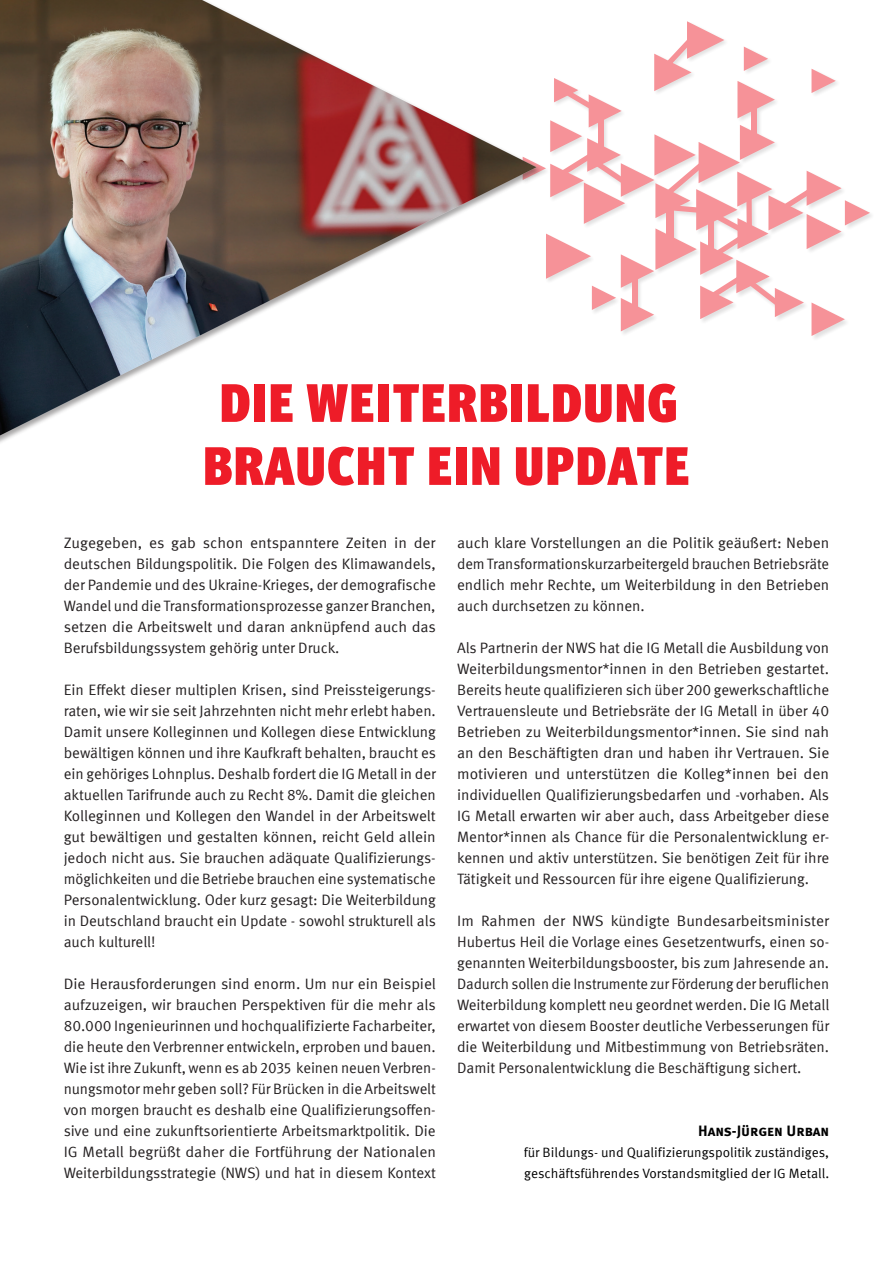
<style>
.page{position:relative;width:893px;height:1263px;background:#fff}
.page>*{position:absolute;margin:0;border:0;box-sizing:border-box;transform-origin:0 0}
.t1{font:900 condensed 54px/63px "Meta Head IGM";letter-spacing:.04em;color:#ee1c28;text-align:center}
.t2{font:15px/21px "Meta IGM";letter-spacing:-.005em;color:#231f20;text-align:justify}
.t3{font:15px "Meta Bold LF Caps";color:#000}
.t4{font:13.5px/21px "Meta IGM";color:#000}
</style>
<div class="page">
<svg style="left:543px;top:21px;width:327px;height:315px"></svg>
<img style="left:0;top:0;width:536px;height:435px">
<h1 class="t1" style="left:204px;top:368px;width:487px">DIE WEITERBILDUNG<br>BRAUCHT EIN UPDATE</h1>
<p class="t2" style="left:64px;top:531px;width:374px">Zugegeben, es gab schon entspanntere Zeiten in der deutschen Bildungspolitik. Die Folgen des Klimawandels, der Pandemie und des Ukraine-Krieges, der demografische Wandel und die Transformationsprozesse ganzer Branchen, setzen die Arbeitswelt und daran anknüpfend auch das Berufsbildungssystem gehörig unter Druck.</p>
<p class="t2" style="left:64px;top:678px;width:374px">Ein Effekt dieser multiplen Krisen, sind Preissteigerungs&shy;raten, wie wir sie seit Jahrzehnten nicht mehr erlebt haben.<br>Damit unsere Kolleginnen und Kollegen diese Entwicklung bewältigen können und ihre Kaufkraft behalten, braucht es ein gehöriges Lohnplus. Deshalb fordert die IG Metall in der aktuellen Tarifrunde auch zu Recht 8%. Damit die gleichen Kolleginnen und Kollegen den Wandel in der Arbeitswelt gut bewältigen und gestalten können, reicht Geld allein jedoch nicht aus. Sie brauchen adäquate Qualifizierungs&shy;möglichkeiten und die Betriebe brauchen eine systematische Personalentwicklung. Oder kurz gesagt: Die Weiterbildung in Deutschland braucht ein Update - sowohl strukturell als auch kulturell!</p>
<p class="t2" style="left:64px;top:972px;width:374px">Die Herausforderungen sind enorm. Um nur ein Beispiel aufzuzeigen, wir brauchen Perspektiven für die mehr als 80.000 Ingenieurinnen und hochqualifizierte Facharbeiter, die heute den Verbrenner entwickeln, erproben und bauen.<br>Wie ist ihre Zukunft, wenn es ab 2035 keinen neuen Verbren&shy;nungsmotor mehr geben soll? Für Brücken in die Arbeitswelt von morgen braucht es deshalb eine Qualifizierungsoffen&shy;sive und eine zukunftsorientierte Arbeitsmarktpolitik. Die IG Metall begrüßt daher die Fortführung der Nationalen Weiterbildungsstrategie (NWS) und hat in diesem Kontext</p>
<p class="t2" style="left:457px;top:531px;width:374px">auch klare Vorstellungen an die Politik geäußert: Neben dem Transformationskurzarbeitergeld brauchen Betriebsräte endlich mehr Rechte, um Weiterbildung in den Betrieben auch durchsetzen zu können.</p>
<p class="t2" style="left:457px;top:636px;width:374px">Als Partnerin der NWS hat die IG Metall die Ausbildung von Weiterbildungsmentor*innen in den Betrieben gestartet.<br>Bereits heute qualifizieren sich über 200 gewerkschaftliche Vertrauensleute und Betriebsräte der IG Metall in über 40<br>Betrieben zu Weiterbildungsmentor*innen. Sie sind nah an den Beschäftigten dran und haben ihr Vertrauen. Sie motivieren und unterstützen die Kolleg*innen bei den individuellen Qualifizierungsbedarfen und -vorhaben. Als IG Metall erwarten wir aber auch, dass Arbeitgeber diese Mentor*innen als Chance für die Personalentwicklung er&shy;kennen und aktiv unterstützen. Sie benötigen Zeit für ihre Tätigkeit und Ressourcen für ihre eigene Qualifizierung.</p>
<p class="t2" style="left:457px;top:909px;width:374px">Im Rahmen der NWS kündigte Bundesarbeitsminister Hubertus Heil die Vorlage eines Gesetzentwurfs, einen so&shy;genannten Weiterbildungsbooster, bis zum Jahresende an.<br>Dadurch sollen die Instrumente zur Förderung der beruflichen Weiterbildung komplett neu geordnet werden. Die IG Metall erwartet von diesem Booster deutliche Verbesserungen für die Weiterbildung und Mitbestimmung von Betriebsräten.<br>Damit Personalentwicklung die Beschäftigung sichert.</p>
<p class="t3" style="left:698px;top:1121px;width:133px">Hans-Jürgen Urban</p>
<p class="t4" style="left:524px;top:1141px;width:307px">für Bildungs- und Qualifizierungspolitik zuständiges, geschäftsführendes Vorstandsmitglied der IG Metall.</p>
</div>
